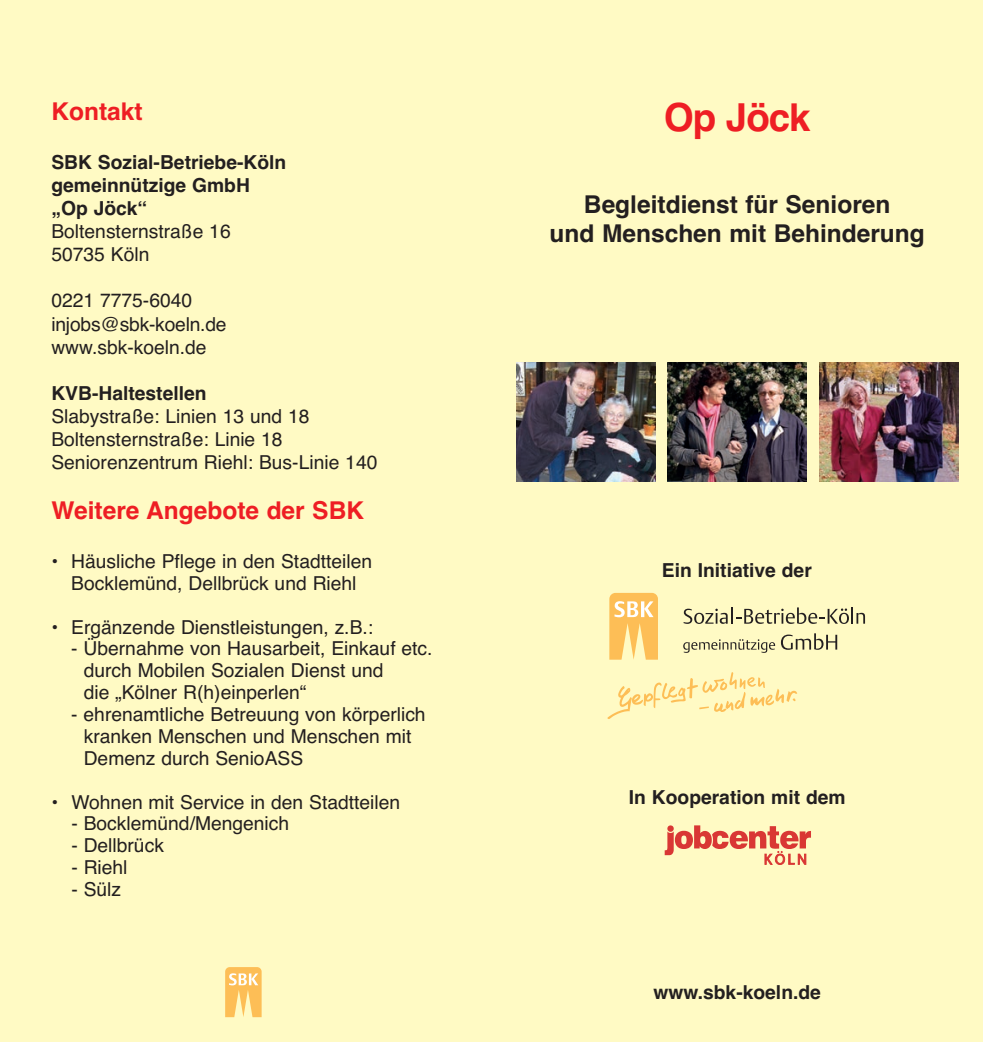
<style>
.page{position:relative;width:983px;height:1042px;background:#fff}
.page>*{position:absolute;margin:0;border:0;box-sizing:border-box;transform-origin:0 0}
.t1{font:700 38.5px "Helvetica";letter-spacing:-.03em;color:#ee1e24}
.t2{font:700 24.5px/29.4px "Helvetica";color:#231f20;text-align:center}
.t3{font:700 24.5px "Helvetica";color:#ee1e24}
.t4{font:19.25px/23.1px "Helvetica";color:#231f20}
.t5{font:700 19.25px/23.1px "Helvetica";color:#231f20}
</style>
<div class="page">
<div style="left:0;top:0;width:982px;height:1042px;background:#fffac4"></div>
<svg style="left:225px;top:967px;width:36px;height:50px;background:#fdcd76"></svg>
<img style="left:819px;top:362px;width:138px;height:119px">
<img style="left:667px;top:362px;width:139px;height:119px">
<img style="left:516px;top:362px;width:139px;height:119px">
<svg style="left:664px;top:825px;width:146px;height:39px"></svg>
<svg style="left:607px;top:672px;width:190px;height:47px"></svg>
<svg style="left:683px;top:607px;width:181px;height:17px"></svg>
<svg style="left:683px;top:633px;width:154px;height:20px"></svg>
<svg style="left:609px;top:593px;width:48px;height:67px;background:#fdcd77"></svg>
<p class="t3" style="left:51px;top:97px;width:93px">Kontakt</p>
<p class="t5" style="left:51px;top:151px;width:236px">SBK Sozial-Betriebe-Köln gemeinnützige GmbH „Op Jöck“</p>
<p class="t4" style="left:51px;top:220px;width:181px">Boltensternstraße 16<br>50735 Köln</p>
<p class="t4" style="left:51px;top:289px;width:177px">0221 7775-6040 injobs@sbk-koeln.de www.sbk-koeln.de</p>
<p class="t5" style="left:51px;top:382px;width:157px">KVB-Haltestellen</p>
<p class="t4" style="left:51px;top:405px;width:327px">Slabystraße: Linien 13 und 18<br>Boltensternstraße: Linie 18<br>Seniorenzentrum Riehl: Bus-Linie 140</p>
<p class="t3" style="left:51px;top:496px;width:314px">Weitere Angebote der SBK</p>
<p class="t4" style="left:51px;top:550px;width:322px;line-height:21.9px;text-align:center">• Häusliche Pflege in den Stadtteilen<br>Bocklemünd, Dellbrück und Riehl</p>
<p class="t4" style="left:51px;top:615px;width:323px">• Ergänzende Dienstleistungen, z.B.:</p>
<p class="t4" style="left:84px;top:638px;width:350px;line-height:21.9px;text-indent:-12px">- Übernahme von Hausarbeit, Einkauf etc. durch Mobilen Sozialen Dienst und<br>die „Kölner R(h)einperlen“</p>
<p class="t4" style="left:84px;top:703px;width:343px;line-height:21.9px;text-indent:-12px">- ehrenamtliche Betreuung von körperlich kranken Menschen und Menschen mit<br>Demenz durch SenioASS</p>
<p class="t4" style="left:51px;top:790px;width:350px">• Wohnen mit Service in den Stadtteilen</p>
<p class="t4" style="left:71px;top:812px;width:219px">- Bocklemünd/Mengenich</p>
<p class="t4" style="left:71px;top:834px;width:94px">- Dellbrück</p>
<p class="t4" style="left:71px;top:856px;width:58px">- Riehl</p>
<p class="t4" style="left:71px;top:878px;width:51px">- Sülz</p>
<h1 class="t1" style="left:663px;top:95px;width:148px">Op Jöck</h1>
<p class="t2" style="left:549px;top:189px;width:377px">Begleitdienst für Senioren<br>und Menschen mit Behinderung</p>
<p class="t5" style="left:661px;top:559px;width:151px">Ein Initiative der</p>
<p class="t5" style="left:628px;top:786px;width:218px">In Kooperation mit dem</p>
<p class="t5" style="left:653px;top:980px;width:169px">www.sbk-koeln.de</p>
</div>
